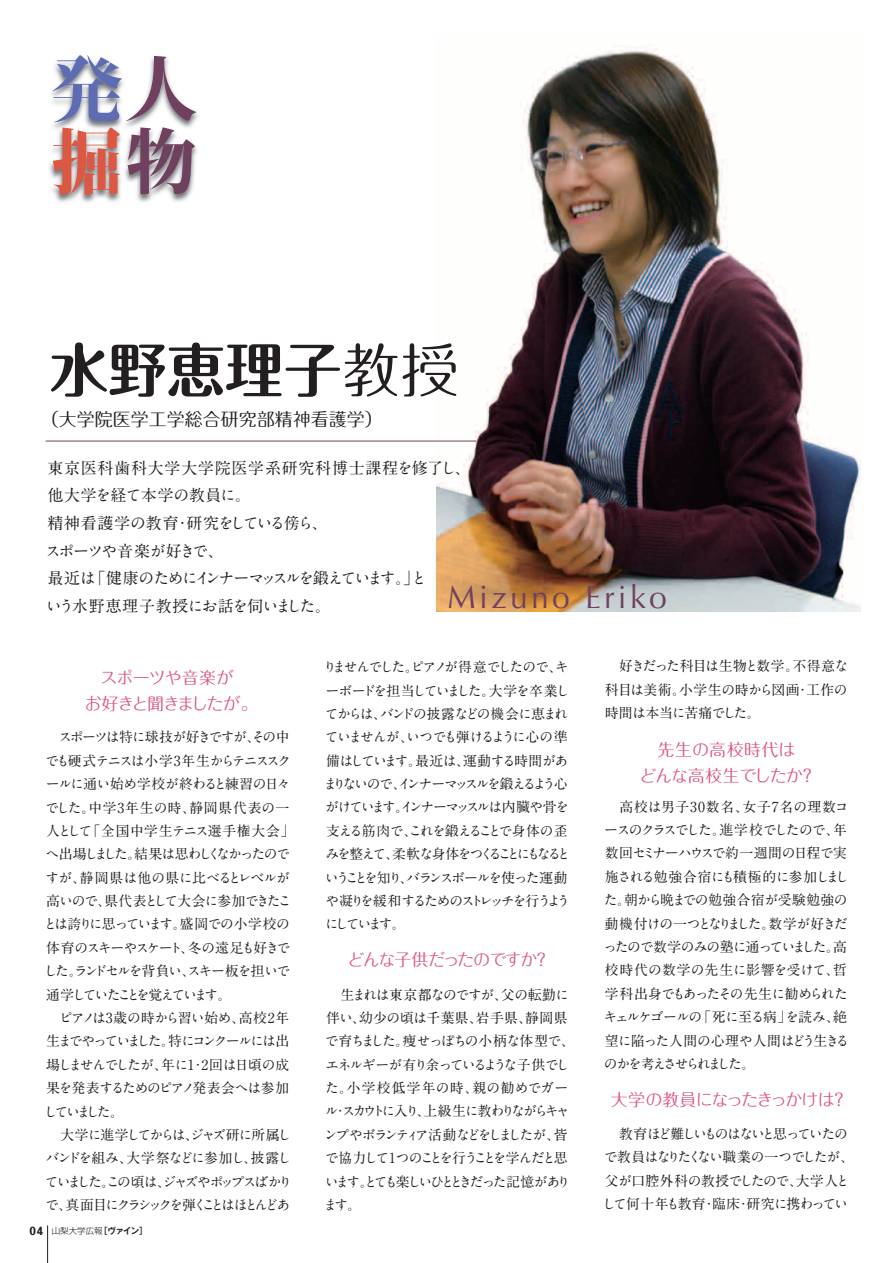
<style>
.page{position:relative;width:893px;height:1263px;background:#fff}
.page>*{position:absolute;margin:0;border:0;box-sizing:border-box;transform-origin:0 0}
.t1{font:800 72.3px/72.3px "Kocho Std";color:#70415e}
.t2{font:700 58.5px "Maru Fo Pro";color:#231f20}
.t3{font:31.95px "Optima";letter-spacing:.1em;color:#70415e}
.t4{font:18px "Maru Fo Pro";color:#231f20}
.t5{font:16.95px/25.5px "Maru Fo Pro";letter-spacing:-.05em;color:#db5883;text-align:center}
.t6{font:16.95px/25.5px "Maru Fo Pro";letter-spacing:-.005em;color:#db5883;text-align:center}
.t7{font:16.95px "Maru Fo Pro";letter-spacing:-.075em;color:#db5883}
.t8{font:700 15.9px/27.6px "A1 Mincho Std";letter-spacing:-.02em;color:#231f20}
.t9{font:700 13.8px/23.4px "A1 Mincho Std";letter-spacing:-.095em;color:#231f20}
.t10{font:700 13.8px/23.4px "A1 Mincho Std";letter-spacing:-.145em;color:#231f20}
.t11{font:700 13.8px/23.4px "A1 Mincho Std";letter-spacing:-.06em;color:#231f20}
.t12{font:300 8.55px "Shin Go Pro";color:#231f20}
.s1{color:#5d6cb3}
.s2{color:#dc5842}
.s3{font-weight:400}
.s4{font-family:"Nova SSK";font-weight:700;font-size:11.7px}
.s5{font-family:"Gothic MB101 Pro De";font-weight:700}
</style>
<div class="page">
<hr style="left:47px;top:1225px;width:1px;height:38px;background:#231f20">
<img style="left:49px;top:57px;width:149px;height:145px">
<img style="left:437px;top:44px;width:423px;height:567px">
<hr style="left:46px;top:441px;width:430px;height:1px;background:#70415e">
<p class="t1" style="left:51px;top:44px;width:147px"><span class="s1">発</span>人<span class="s2">掘</span>物</p>
<p class="t2" style="left:50px;top:323px;width:411px">水野恵理子<span class="s3">教授</span></p>
<p class="t4" style="left:41px;top:405px;width:343px">（大学院医学工学総合研究部精神看護学）</p>
<p class="t8" style="left:45px;top:452px;width:427px">東京医科歯科大学大学院医学系研究科博士課程を修了し、他大学を経て本学の教員に。<br>精神看護学の教育・研究をしている傍ら、<br>スポーツや音楽が好きで、<br>最近は「健康のためにインナーマッスルを鍛えています。」と<br>いう水野恵理子教授にお話を伺いました。</p>
<p class="t3" style="left:447px;top:579px;width:221px">Mizuno Eriko</p>
<p class="t5" style="left:85px;top:663px;width:175px">スポーツや音楽が<br>お好きと聞きましたが。</p>
<p class="t9" style="left:43px;top:724px;width:253px">　スポーツは特に球技が好きですが、その中でも硬式テニスは小学3年生からテニススクールに通い始め学校が終わると練習の日々でした。中学3年生の時、静岡県代表の一人として「全国中学生テニス選手権大会」へ出場しました。結果は思わしくなかったのですが、静岡県は他の県に比べるとレベルが高いので、県代表として大会に参加できたことは誇りに思っています。盛岡での小学校の体育のスキーやスケート、冬の遠足も好きでした。ランドセルを背負い、スキー板を担いで通学していたことを覚えています。<br>　ピアノは3歳の時から習い始め、高校2年生までやっていました。特にコンクールには出場しませんでしたが、年に1・2回は日頃の成果を発表するためのピアノ発表会へは参加していました。<br>　大学に進学してからは、ジャズ研に所属しバンドを組み、大学祭などに参加し、披露していました。この頃は、ジャズやポップスばかりで、真面目にクラシックを弾くことはほとんどあ</p>
<p class="t12" style="left:29px;top:1223px;width:120px"><span class="s4">04</span> 山梨大学広報<span class="s5">［ヴァイン］</span></p>
<p class="t10" style="left:323px;top:653px;width:249px">りませんでした。ピアノが得意でしたので、キーボードを担当していました。大学を卒業してからは、バンドの披露などの機会に恵まれていませんが、いつでも弾けるように心の準備はしています。最近は、運動する時間があまりないので、インナーマッスルを鍛えるよう心がけています。インナーマッスルは内臓や骨を支える筋肉で、これを鍛えることで身体の歪みを整えて、柔軟な身体をつくることにもなるということを知り、バランスボールを使った運動や凝りを緩和するためのストレッチを行うようにしています。</p>
<p class="t7" style="left:347px;top:946px;width:204px">どんな子供だったのですか？</p>
<p class="t9" style="left:324px;top:981px;width:253px">　生まれは東京都なのですが、父の転勤に伴い、幼少の頃は千葉県、岩手県、静岡県で育ちました。痩せっぽちの小柄な体型で、エネルギーが有り余っているような子供でした。小学校低学年の時、親の勧めでガール・スカウトに入り、上級生に教わりながらキャンプやボランティア活動などをしましたが、皆で協力して1つのことを行うことを学んだと思います。とても楽しいひとときだった記憶があります。</p>
<p class="t9" style="left:605px;top:653px;width:245px;text-align:justify">　好きだった科目は生物と数学。不得意な科目は美術。小学生の時から図画・工作の時間は本当に苦痛でした。</p>
<p class="t6" style="left:639px;top:735px;width:178px">先生の高校時代は<br>どんな高校生でしたか？</p>
<p class="t11" style="left:603px;top:793px;width:248px">　高校は男子30数名、女子7名の理数コースのクラスでした。進学校でしたので、年数回セミナーハウスで約一週間の日程で実施される勉強合宿にも積極的に参加しました。朝から晩までの勉強合宿が受験勉強の動機付けの一つとなりました。数学が好きだったので数学のみの塾に通っていました。高校時代の数学の先生に影響を受けて、哲学科出身でもあったその先生に勧められたキェルケゴールの「死に至る病」を読み、絶望に陥った人間の心理や人間はどう生きるのかを考えさせられました。</p>
<p class="t5" style="left:611px;top:1084px;width:238px">大学の教員になったきっかけは？</p>
<p class="t9" style="left:602px;top:1120px;width:254px">　教育ほど難しいものはないと思っていたので教員はなりたくない職業の一つでしたが、父が口腔外科の教授でしたので、大学人として何十年も教育・臨床・研究に携わってい</p>
</div>
